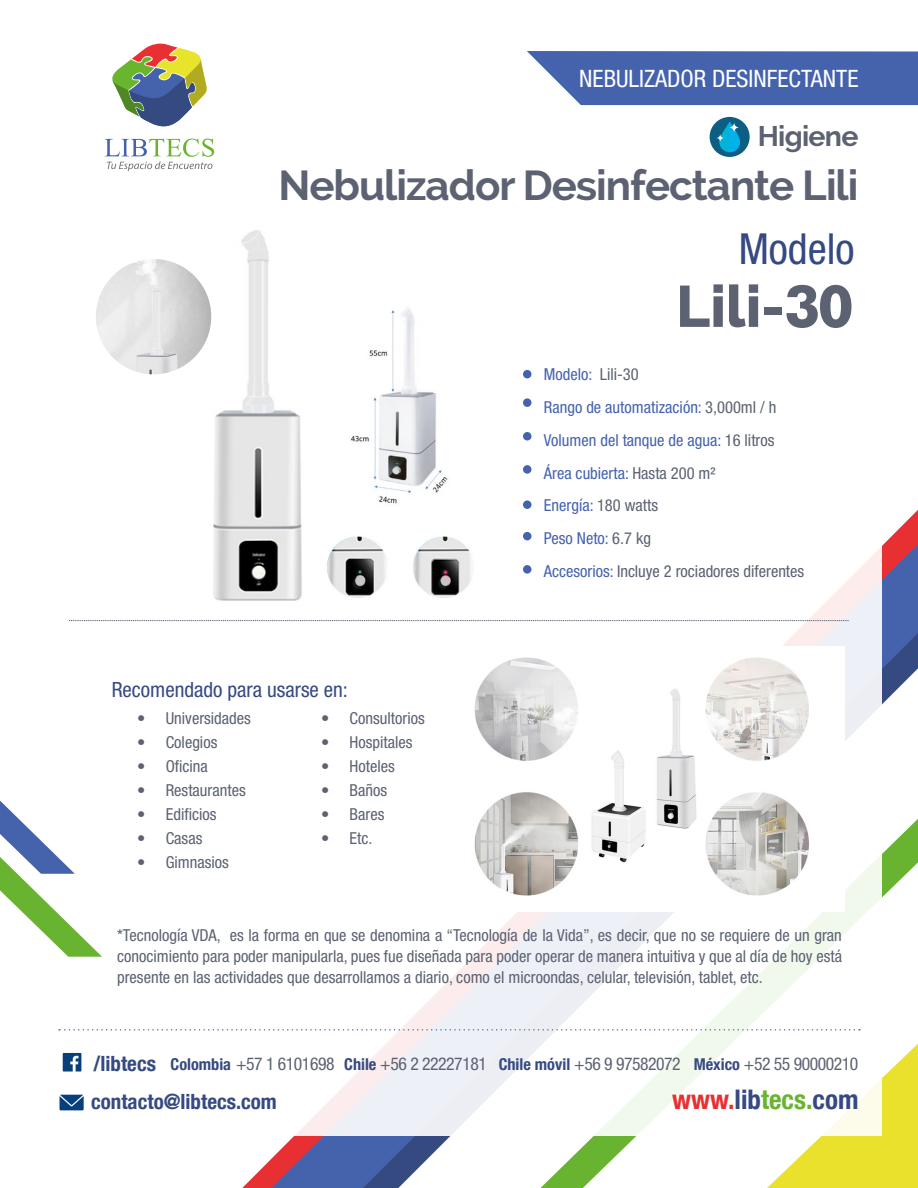
<style>
.page{position:relative;width:918px;height:1188px;background:#fff}
.page>*{position:absolute;margin:0;border:0;box-sizing:border-box;transform-origin:0 0}
.t1{font:800 58.2px "Raleway";color:#5c6272}
.t2{font:condensed 42.9px "Helvetica Neue";color:#364a82}
.t3{font:700 42px "Raleway";letter-spacing:-.025em;color:#5c6272}
.t4{font:700 28.5px "Raleway";letter-spacing:-.025em;color:#5c6272}
.t5{font:700 condensed 27px "Helvetica Neue LT Com";color:#364a82}
.t6{font:condensed 24px "Helvetica Neue";color:#fff}
.t7{font:700 condensed 21px "Helvetica Neue LT Com";color:#364a82}
.t8{font:condensed 21px "Helvetica Neue";color:#364a82}
.t9{font:condensed 17.7px "Helvetica Neue";letter-spacing:-.025em;color:#5c6272}
.t10{font:condensed 16.5px/21px "Helvetica Neue";color:#5c6272;text-align:justify}
.t11{font:condensed 16.5px "Helvetica Neue";color:#4563ad}
.s1{font-weight:700}
.s2{font-family:"Futura BT";font-weight:700}
.s3{color:#5c6272}
.s4{color:#4563ad}
.s5{font-family:"Helvetica Neue LT Com";font-weight:700;font-size:16.35px;color:#364a82}
.s6{color:#e83033}
.s7{color:#68b430}
</style>
<div class="page">
<svg style="left:242px;top:510px;width:676px;height:678px"></svg>
<div style="left:208px;top:308px;width:674px;height:828px;background:#fff"></div>
<svg style="left:0;top:801px;width:102px;height:156px"></svg>
<svg style="left:60px;top:1095px;width:24px;height:15px"></svg>
<svg style="left:59px;top:1029px;width:801px;height:2px"></svg>
<svg style="left:63px;top:1053px;width:18px;height:19px"></svg>
<svg style="left:105px;top:139px;width:109px;height:32px"></svg>
<svg style="left:112px;top:43px;width:95px;height:84px"></svg>
<svg style="left:527px;top:51px;width:391px;height:54px;background:#526eb3"></svg>
<div style="left:710px;top:117px;width:40px;height:40px;background:#0c5f83;border-radius:50%"></div>
<svg style="left:719px;top:122px;width:21px;height:30px"></svg>
<svg style="left:730px;top:122px;width:10px;height:30px"></svg>
<svg style="left:729px;top:122px;width:10px;height:10px"></svg>
<svg style="left:716px;top:134px;width:8px;height:8px"></svg>
<svg style="left:69px;top:620px;width:780px;height:1px"></svg>
<div style="left:523px;top:370px;width:8px;height:8px;background:#4563ad;border-radius:50%"></div>
<div style="left:523px;top:398px;width:8px;height:9px;background:#4563ad;border-radius:50%"></div>
<div style="left:523px;top:432px;width:8px;height:9px;background:#4563ad;border-radius:50%"></div>
<div style="left:523px;top:465px;width:8px;height:9px;background:#4563ad;border-radius:50%"></div>
<div style="left:523px;top:500px;width:8px;height:9px;background:#4563ad;border-radius:50%"></div>
<div style="left:523px;top:532px;width:8px;height:8px;background:#4563ad;border-radius:50%"></div>
<div style="left:523px;top:565px;width:8px;height:9px;background:#4563ad;border-radius:50%"></div>
<img style="left:474px;top:657px;width:335px;height:239px">
<img style="left:582px;top:746px;width:70px;height:119px">
<img style="left:654px;top:685px;width:50px;height:149px">
<img style="left:327px;top:536px;width:147px;height:62px">
<img style="left:192px;top:230px;width:110px;height:371px">
<img style="left:96px;top:259px;width:115px;height:115px;border-radius:58px">
<img style="left:350px;top:308px;width:98px;height:196px">
<p class="t6" style="left:579px;top:64px;width:281px">NEBULIZADOR DESINFECTANTE</p>
<p class="t4" style="left:758px;top:120px;width:102px">Higiene</p>
<p class="t3" style="left:278px;top:161px;width:582px">Nebulizador Desinfectante Lili</p>
<p class="t2" style="left:739px;top:224px;width:117px">Modelo</p>
<p class="t1" style="left:676px;top:273px;width:179px">Lili<span class="s1">-</span><span class="s2">30</span></p>
<p class="t8" style="left:112px;top:678px;width:238px">Recomendado para usarse en:</p>
<p class="t10" style="left:137px;top:708px;width:115px">• Universidades</p>
<p class="t10" style="left:137px;top:732px;width:82px">• Colegios</p>
<p class="t10" style="left:137px;top:756px;width:72px">• Oficina</p>
<p class="t10" style="left:137px;top:780px;width:110px">• Restaurantes</p>
<p class="t10" style="left:137px;top:804px;width:81px">• Edificios</p>
<p class="t10" style="left:137px;top:828px;width:67px">• Casas</p>
<p class="t10" style="left:137px;top:852px;width:93px">• Gimnasios</p>
<p class="t10" style="left:321px;top:708px;width:105px">• Consultorios</p>
<p class="t10" style="left:321px;top:732px;width:93px">• Hospitales</p>
<p class="t10" style="left:321px;top:756px;width:75px">• Hoteles</p>
<p class="t10" style="left:321px;top:780px;width:68px">• Baños</p>
<p class="t10" style="left:321px;top:804px;width:65px">• Bares</p>
<p class="t10" style="left:321px;top:828px;width:53px">• Etc.</p>
<p class="t11" style="left:544px;top:365px;width:96px">Modelo: <span class="s3">Lili-30</span></p>
<p class="t11" style="left:544px;top:398px;width:234px">Rango de automatización: <span class="s3">3,000ml / h</span></p>
<p class="t11" style="left:544px;top:430px;width:232px">Volumen del tanque de agua: <span class="s3">16 litros</span></p>
<p class="t11" style="left:544px;top:463px;width:173px">Área cubierta: <span class="s3">Hasta 200 m²</span></p>
<p class="t11" style="left:544px;top:496px;width:116px">Energía: <span class="s3">180 watts</span></p>
<p class="t11" style="left:544px;top:529px;width:109px">Peso Neto: <span class="s3">6.7 kg</span></p>
<p class="t10" style="left:544px;top:560px;width:262px"><span class="s4">Accesorios:</span> Incluye 2 rociadores diferentes</p>
<p class="t10" style="left:117px;top:924px;width:726px">*Tecnología VDA, es la forma en que se denomina a “Tecnología de la Vida”, es decir, que no se requiere de un gran conocimiento para poder manipularla, pues fue diseñada para poder operar de manera intuitiva y que al día de hoy está presente en las actividades que desarrollamos a diario, como el microondas, celular, televisión, tablet, etc.</p>
<p class="t7" style="left:94px;top:1051px;width:64px">/libtecs</p>
<p class="t9" style="left:171px;top:1054px;width:689px"><span class="s5">Colombia</span> +57 1 6101698 <span class="s5">Chile</span> +56 2 22227181 <span class="s5">Chile móvil</span> +56 9 97582072 <span class="s5">México</span> +52 55 90000210</p>
<p class="t7" style="left:91px;top:1089px;width:187px">contacto@libtecs.com</p>
<p class="t5" style="left:672px;top:1084px;width:188px"><span class="s6">www.</span>lib<span class="s7">tecs.</span>com</p>
</div>
